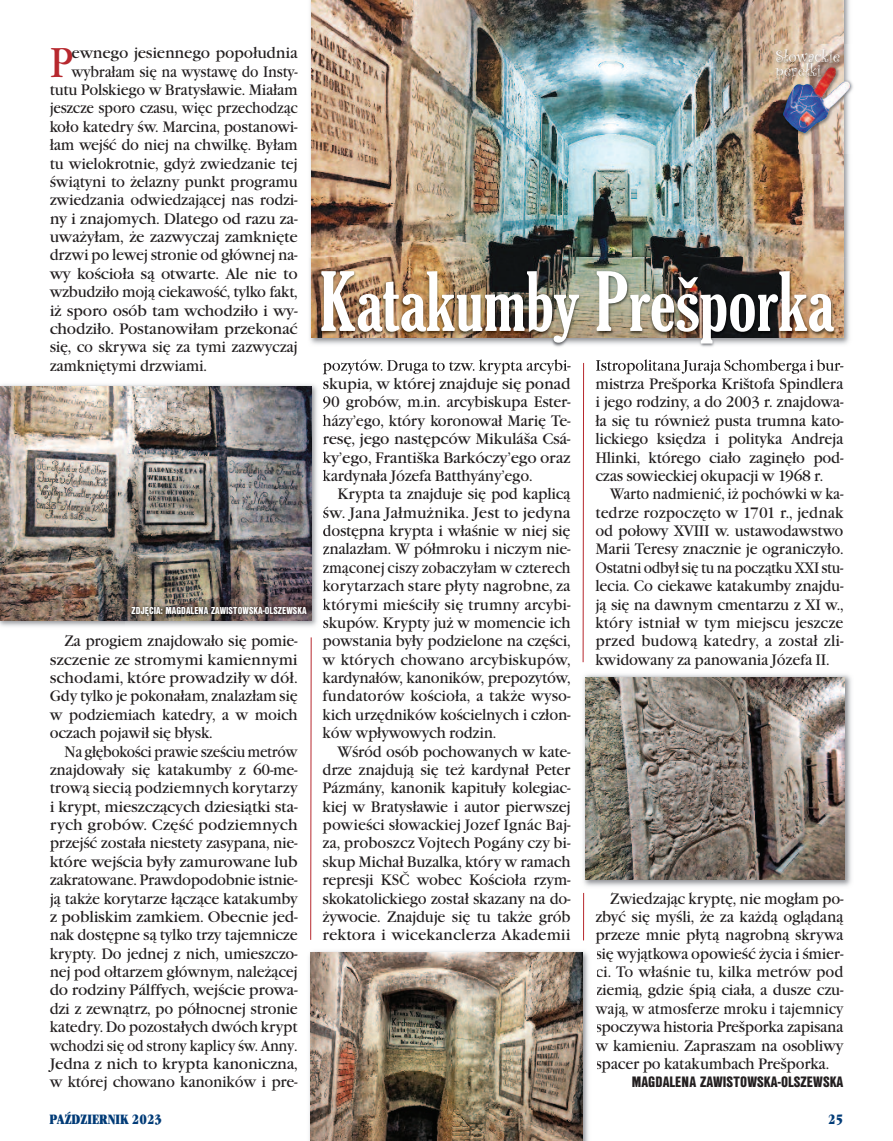
<style>
.page{position:relative;width:893px;height:1141px;background:#fff}
.page>*{position:absolute;margin:0;border:0;box-sizing:border-box;transform-origin:0 0}
.t1{font:extra-condensed 78.75px "Gloucester";color:#fff;scale:1.05 1}
.t2{font:43.23px "Garamond Itc TCE";color:#b7282e;scale:.9 1}
.t3{font:17.15px/13.3px "Curlz";letter-spacing:.01em;color:#fff}
.t4{font:15.75px/18.4px "Garamond Itc TCE";letter-spacing:-.02em;color:#231f20;text-align:justify;scale:.95 1}
.t5{font:15.75px/18.4px "Garamond Itc TCE";letter-spacing:-.02em;color:#231f20;text-align:justify;scale:.9 1}
.t6{font:15.75px/18.4px "Garamond Itc TCE";letter-spacing:-.02em;color:#231f20;text-align:justify}
.t7{font:15.75px "Nimbus San DCE Blac Cond";color:#231f20}
.t8{font:ultra-condensed 14px "Garamond Itc TCE";color:#013b77}
.t9{font:10.5px "Nimbus San DCE Blac Cond";color:#fff}
</style>
<div class="page">
<img style="left:0;top:384px;width:324px;height:243px">
<svg style="left:323px;top:396px;width:1px;height:31px"></svg>
<svg style="left:323px;top:436px;width:1px;height:28px"></svg>
<svg style="left:323px;top:580px;width:1px;height:31px"></svg>
<img style="left:0;top:387px;width:311px;height:233px">
<img style="left:583px;top:674px;width:268px;height:219px">
<img style="left:611px;top:892px;width:42px;height:1px">
<img style="left:585px;top:677px;width:259px;height:203px">
<img style="left:309px;top:951px;width:280px;height:190px">
<img style="left:311px;top:952px;width:272px;height:189px">
<img style="left:312px;top:0;width:531px;height:258px">
<img style="left:309px;top:258px;width:541px;height:119px">
<img style="left:323px;top:360px;width:45px;height:14px">
<img style="left:596px;top:360px;width:47px;height:14px">
<img style="left:312px;top:258px;width:531px;height:80px">
<hr style="left:583px;top:363px;width:1px;height:299px;background:#b7282e">
<hr style="left:583px;top:893px;width:1px;height:47px;background:#b7282e">
<hr style="left:310px;top:637px;width:1px;height:303px;background:#b7282e">
<img style="left:770px;top:45px;width:83px;height:108px">
<img style="left:783px;top:67px;width:67px;height:66px">
<img style="left:126px;top:600px;width:194px;height:27px">
<h2 class="t2" style="left:50px;top:36px;width:27px">P</h2>
<p class="t6" style="left:72px;top:44px;width:228px">ewnego jesiennego popołudnia</p>
<p class="t5" style="left:72px;top:62px;width:253px">wybrałam się na wystawę do Insty-</p>
<p class="t4" style="left:50px;top:80px;width:263px">tutu Polskiego w Bratysławie. Miałam</p>
<p class="t5" style="left:50px;top:99px;width:277px">jeszcze sporo czasu, więc przechodząc</p>
<p class="t4" style="left:50px;top:117px;width:263px">koło katedry św. Marcina, postanowi-</p>
<p class="t4" style="left:50px;top:136px;width:263px">łam wejść do niej na chwilkę. Byłam</p>
<p class="t4" style="left:50px;top:154px;width:263px">tu wielokrotnie, gdyż zwiedzanie tej</p>
<p class="t4" style="left:50px;top:172px;width:263px">świątyni to żelazny punkt programu</p>
<p class="t4" style="left:50px;top:191px;width:263px">zwiedzania odwiedzającej nas rodzi-</p>
<p class="t6" style="left:50px;top:209px;width:250px">ny i znajomych. Dlatego od razu za-</p>
<p class="t6" style="left:50px;top:227px;width:250px">uważyłam, że zazwyczaj zamknięte</p>
<p class="t4" style="left:50px;top:246px;width:263px">drzwi po lewej stronie od głównej na-</p>
<p class="t6" style="left:50px;top:264px;width:250px">wy kościoła są otwarte. Ale nie to</p>
<p class="t4" style="left:50px;top:283px;width:263px">wzbudziło moją ciekawość, tylko fakt,</p>
<p class="t6" style="left:50px;top:301px;width:250px">iż sporo osób tam wchodziło i wy-</p>
<p class="t6" style="left:50px;top:319px;width:250px">chodziło. Postanowiłam przekonać</p>
<p class="t4" style="left:50px;top:338px;width:263px">się, co skrywa się za tymi zazwyczaj</p>
<p class="t4" style="left:50px;top:356px;width:167px">zamkniętymi drzwiami.</p>
<p class="t9" style="left:132px;top:604px;width:176px">ZDJĘCIA: MAGDALENA ZAWISTOWSKA-OLSZEWSKA</p>
<p class="t4" style="left:50px;top:632px;width:263px;text-indent:15px">Za progiem znajdowało się pomie&shy;szczenie ze stromymi kamiennymi schodami, które prowadziły w dół.<br>Gdy tylko je pokonałam, znalazłam się w podziemiach katedry, a w moich oczach pojawił się błysk.</p>
<p class="t5" style="left:50px;top:742px;width:277px;text-indent:15px">Na głębokości prawie sześciu metrów znajdowały się katakumby z 60-me&shy;trową siecią podziemnych korytarzy i krypt, mieszczących dziesiątki sta&shy;rych grobów. Część podziemnych przejść została niestety zasypana, nie&shy;które wejścia były zamurowane lub zakratowane. Prawdopodobnie istnie&shy;ją także korytarze łączące katakumby z pobliskim zamkiem. Obecnie jed&shy;nak dostępne są tylko trzy tajemnicze krypty. Do jednej z nich, umieszczo&shy;nej pod ołtarzem głównym, należącej do rodziny Pálffych, wejście prowa&shy;dzi z zewnątrz, po północnej stronie katedry. Do pozostałych dwóch krypt wchodzi się od strony kaplicy św. Anny.<br>Jedna z nich to krypta kanoniczna, w której chowano kanoników i pre-</p>
<p class="t3" style="left:775px;top:50px;width:66px">Słowackie perełki</p>
<h1 class="t1" style="left:320px;top:258px;width:491px">Katakumby Prešporka</h1>
<p class="t6" style="left:323px;top:374px;width:250px">skupia, w której znajduje się ponad 90 grobów, m.in. arcybiskupa Ester&shy;házy’ego, który koronował Marię Te&shy;resę, jego następców Mikuláša Csá&shy;ky’ego, Františka Barkóczy’ego oraz kardynała Józefa Batthyány’ego.</p>
<p class="t4" style="left:323px;top:485px;width:263px;text-indent:15px">Krypta ta znajduje się pod kaplicą św. Jana Jałmużnika. Jest to jedyna dostępna krypta i właśnie w niej się znalazłam. W półmroku i niczym nie&shy;zmąconej ciszy zobaczyłam w czterech korytarzach stare płyty nagrobne, za którymi mieściły się trumny arcybi&shy;skupów. Krypty już w momencie ich powstania były podzielone na części, w których chowano arcybiskupów, kardynałów, kanoników, prepozytów, fundatorów kościoła, a także wyso&shy;kich urzędników kościelnych i człon&shy;ków wpływowych rodzin.</p>
<p class="t4" style="left:323px;top:742px;width:263px;text-indent:15px">Wśród osób pochowanych w kate&shy;drze znajdują się też kardynał Peter Pázmány, kanonik kapituły kolegiac&shy;kiej w Bratysławie i autor pierwszej powieści słowackiej Jozef Ignác Baj&shy;za, proboszcz Vojtech Pogány czy bi&shy;skup Michał Buzalka, który w ramach represji KSČ wobec Kościoła rzym&shy;skokatolickiego został skazany na do&shy;żywocie. Znajduje się tu także grób rektora i wicekanclerza Akademii</p>
<p class="t4" style="left:595px;top:374px;width:263px">mistrza Prešporka Krištofa Spindlera i jego rodziny, a do 2003 r. znajdowa&shy;ła się tu również pusta trumna kato&shy;lickiego księdza i polityka Andreja Hlinki, którego ciało zaginęło pod&shy;czas sowieckiej okupacji w 1968 r.</p>
<p class="t5" style="left:595px;top:485px;width:277px;text-indent:15px">Warto nadmienić, iż pochówki w ka&shy;tedrze rozpoczęto w 1701 r., jednak od połowy XVIII w. ustawodawstwo Marii Teresy znacznie je ograniczyło.<br>Ostatni odbył się tu na początku XXI stu&shy;lecia. Co ciekawe katakumby znajdu&shy;ją się na dawnym cmentarzu z XI w., który istniał w tym miejscu jeszcze przed budową katedry, a został zli&shy;kwidowany za panowania Józefa II.</p>
<p class="t4" style="left:595px;top:889px;width:263px;text-indent:15px">Zwiedzając kryptę, nie mogłam po&shy;zbyć się myśli, że za każdą oglądaną przeze mnie płytą nagrobną skrywa się wyjątkowa opowieść życia i śmier&shy;ci. To właśnie tu, kilka metrów pod ziemią, gdzie śpią ciała, a dusze czu&shy;wają, w atmosferze mroku i tajemnicy spoczywa historia Prešporka zapisana w kamieniu. Zapraszam na osobliwy spacer po katakumbach Prešporka.</p>
<p class="t7" style="left:632px;top:1073px;width:213px">MAGDALENA ZAWISTOWSKA-OLSZEWSKA</p>
<p class="t8" style="left:49px;top:1111px;width:114px">PAŹDZIERNIK 2023</p>
<p class="t8" style="left:828px;top:1111px;width:17px">25</p>
</div>
